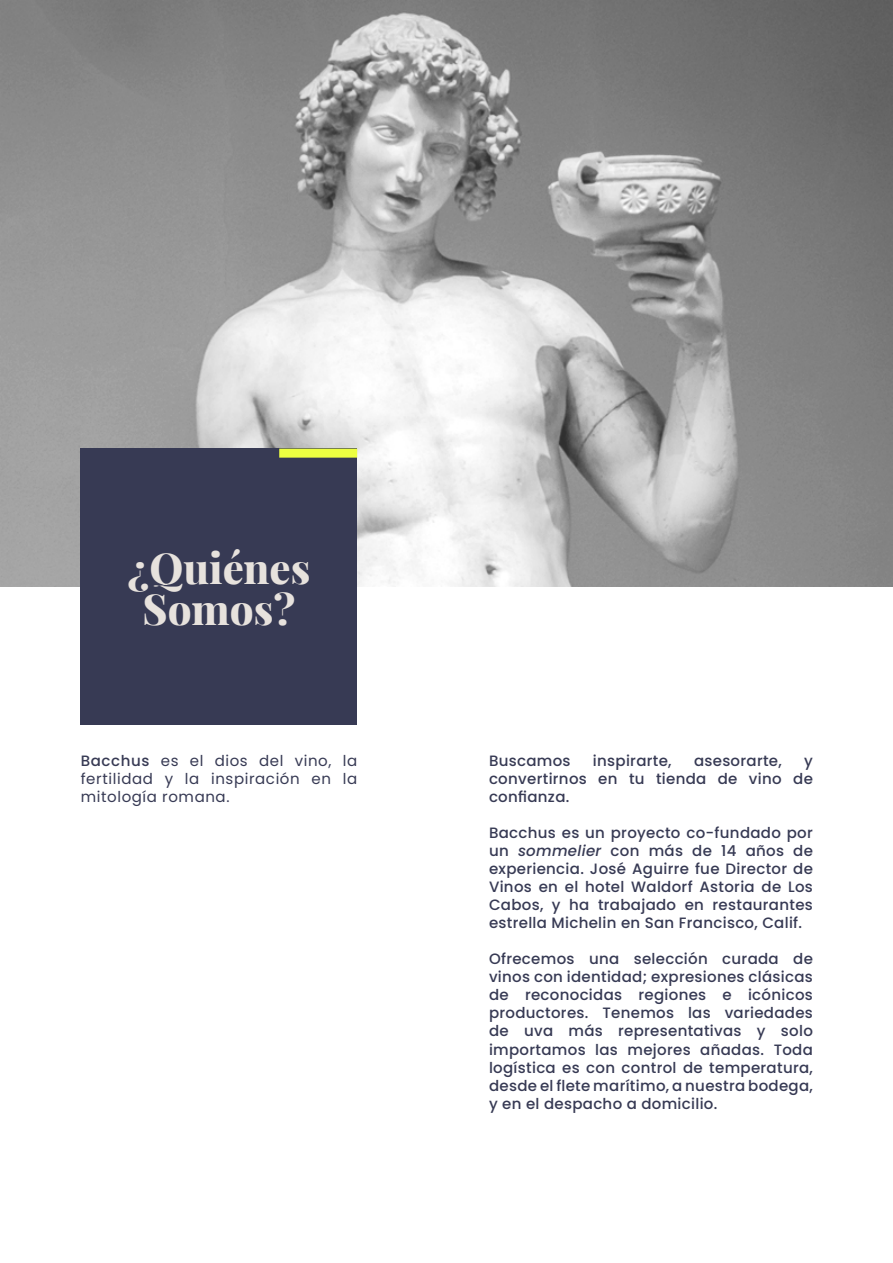
<style>
.page{position:relative;width:893px;height:1263px;background:#fff}
.page>*{position:absolute;margin:0;border:0;box-sizing:border-box;transform-origin:0 0}
.t1{font:800 42px/40.8px "Playfair Display";color:#e7e2dd;text-align:center}
.t2{font:500 15px/18px "Poppins";letter-spacing:.02em;color:#373a54;text-align:justify}
.t3{font:15px/18px "Poppins";letter-spacing:.04em;color:#373a54;text-align:justify}
.s1{font-weight:500}
.s2{font-style:italic}
</style>
<div class="page">
<img style="left:0;top:0;width:893px;height:587px">
<div style="left:81px;top:449px;width:276px;height:276px;background:#373a54"></div>
<div style="left:279px;top:449px;width:78px;height:9px;background:#edff41"></div>
<h1 class="t1" style="left:128px;top:545px;width:184px">¿Quiénes<br>Somos?</h1>
<p class="t3" style="left:81px;top:752px;width:278px"><span class="s1">Bacchus</span> es el dios del vino, la fertilidad y la inspiración en la mitología romana.</p>
<p class="t2" style="left:489px;top:752px;width:83px">Buscamos</p>
<p class="t2" style="left:593px;top:752px;width:80px">inspirarte,</p>
<p class="t2" style="left:694px;top:752px;width:89px">asesorarte,</p>
<p class="t2" style="left:489px;top:752px;width:325px;text-indent:315px">y convertirnos en tu tienda de vino de confianza.</p>
<p class="t2" style="left:489px;top:824px;width:325px">Bacchus es un proyecto co-fundado por un <span class="s2">sommelier</span> con más de 14 años de experiencia. José Aguirre fue Director de Vinos en el hotel Waldorf Astoria de Los Cabos, y ha trabajado en restaurantes estrella Michelin en San Francisco, Calif.</p>
<p class="t2" style="left:489px;top:950px;width:325px">Ofrecemos una selección curada de vinos con identidad; expresiones clásicas de reconocidas regiones e icónicos productores. Tenemos las variedades de uva más representativas y solo importamos las mejores añadas. Toda logística es con control de temperatura, desde el flete marítimo, a nuestra bodega, y en el despacho a domicilio.</p>
</div>
